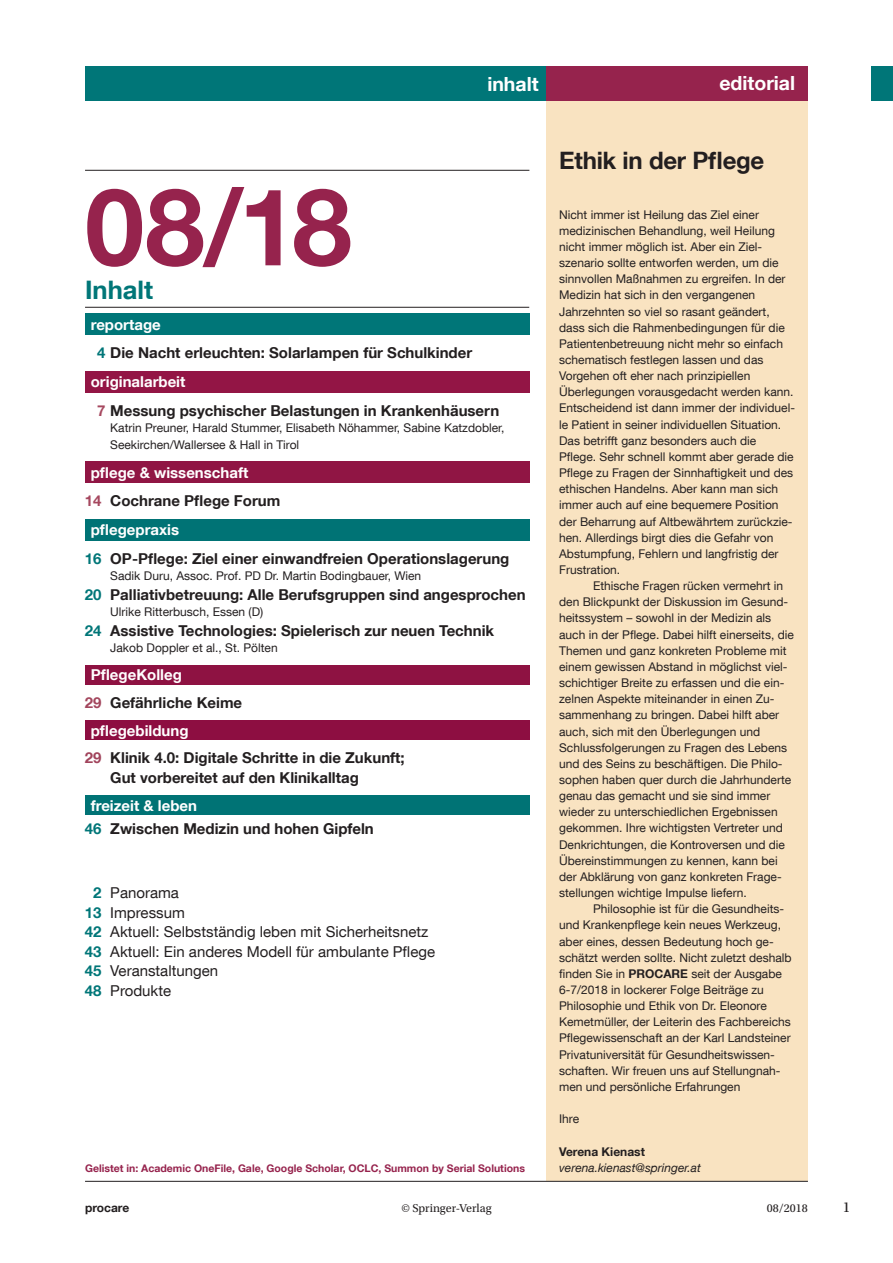
<style>
.page{position:relative;width:893px;height:1263px;background:#fff}
.page>*{position:absolute;margin:0;border:0;box-sizing:border-box;transform-origin:0 0}
.t1{font:700 107.1px "Helvetica Neue LT Com";color:#96234d}
.t2{font:700 25.5px "Helvetica Neue LT Com";color:#007678}
.t3{font:700 24px "Helvetica Neue LT Com";letter-spacing:-.01em;color:#231f20}
.t4{font:700 19.5px "Helvetica Neue LT Com";color:#fff}
.t5{font:700 15px/23.4px "Helvetica Neue LT Com";color:#231f20}
.t6{font:15px/19.5px "Helvetica Neue LT Com";color:#231f20}
.t7{font:700 15px "Helvetica Neue LT Com";color:#fff}
.t8{font:15px "Utopia Std";color:#231f20}
.t9{font:12px/16.2px "Helvetica Neue LT Com";color:#231f20}
.t10{font:italic 12px "Helvetica Neue LT Com";color:#231f20}
.t11{font:12px "Utopia Std";color:#231f20}
.t12{font:700 12px "Helvetica Neue LT Com";color:#231f20}
.t13{font:700 10.5px "Helvetica Neue LT Com";color:#96234d}
.s1{color:#007678}
.s2{color:#a6485f}
.s3{color:#a3465d}
.s4{color:#a1445c}
.s5{color:#fff}
.s6{font-weight:700;color:#007678}
.s7{font-weight:700}
</style>
<div class="page">
<div style="left:872px;top:66px;width:21px;height:34px;background:#007678"></div>
<div style="left:85px;top:314px;width:444px;height:21px;background:#007678"></div>
<div style="left:85px;top:371px;width:444px;height:21px;background:#931545"></div>
<div style="left:85px;top:462px;width:444px;height:21px;background:#901544"></div>
<div style="left:85px;top:519px;width:444px;height:21px;background:#007375"></div>
<div style="left:85px;top:665px;width:444px;height:19px;background:#8e1242"></div>
<div style="left:85px;top:721px;width:444px;height:19px;background:#8d0e41"></div>
<div style="left:85px;top:795px;width:444px;height:20px;background:#007375"></div>
<div style="left:546px;top:100px;width:262px;height:1081px;background:#f9e3c1"></div>
<hr style="left:85px;top:170px;width:444px;height:1px;background:#231f20">
<hr style="left:85px;top:307px;width:444px;height:1px;background:#231f20">
<div style="left:85px;top:66px;width:462px;height:34px;background:#007678"></div>
<div style="left:546px;top:66px;width:262px;height:34px;background:#96234d"></div>
<hr style="left:85px;top:1181px;width:723px;height:1px;background:#231f20">
<h3 class="t4" style="left:487px;top:72px;width:53px">inhalt</h3>
<h3 class="t4" style="left:719px;top:71px;width:77px">editorial</h3>
<h1 class="t1" style="left:85px;top:159px;width:268px">08/18</h1>
<h2 class="t2" style="left:85px;top:274px;width:69px">Inhalt</h2>
<p class="t7" style="left:91px;top:315px;width:72px">reportage</p>
<p class="t5" style="left:97px;top:341px;width:376px"><span class="s1">4</span> Die Nacht erleuchten: Solarlampen für Schulkinder</p>
<p class="t7" style="left:91px;top:372px;width:96px">originalarbeit</p>
<p class="t5" style="left:97px;top:398px;width:403px"><span class="s2">7</span> Messung psychischer Belastungen in Krankenhäusern</p>
<p class="t9" style="left:110px;top:420px;width:396px">Katrin Preuner, Harald Stummer, Elisabeth Nöhammer, Sabine Katzdobler,<br>Seekirchen/Wallersee &amp; Hall in Tirol</p>
<p class="t7" style="left:91px;top:463px;width:159px">pflege &amp; wissenschaft</p>
<p class="t5" style="left:85px;top:489px;width:197px"><span class="s2">14</span> Cochrane Pflege Forum</p>
<p class="t7" style="left:91px;top:520px;width:90px">pflegepraxis</p>
<p class="t5" style="left:85px;top:546px;width:426px"><span class="s1">16</span> OP-Pflege: Ziel einer einwandfreien Operationslagerung</p>
<p class="t9" style="left:110px;top:568px;width:312px">Sadik Duru, Assoc. Prof. PD Dr. Martin Bodingbauer, Wien</p>
<p class="t5" style="left:85px;top:582px;width:442px"><span class="s1">20</span> Palliativbetreuung: Alle Berufsgruppen sind angesprochen</p>
<p class="t9" style="left:110px;top:604px;width:154px">Ulrike Ritterbusch, Essen (D)</p>
<p class="t5" style="left:85px;top:618px;width:411px"><span class="s1">24</span> Assistive Technologies: Spielerisch zur neuen Technik</p>
<p class="t9" style="left:110px;top:640px;width:169px">Jakob Doppler et al., St. Pölten</p>
<p class="t7" style="left:91px;top:665px;width:93px">PflegeKolleg</p>
<p class="t5" style="left:85px;top:690px;width:159px"><span class="s3">29</span> Gefährliche Keime</p>
<p class="t7" style="left:91px;top:721px;width:99px">pflegebildung</p>
<p class="t5" style="left:85px;top:746px;width:321px"><span class="s4">29</span> Klinik 4.0: Digitale Schritte in die Zukunft;</p>
<p class="t5" style="left:110px;top:765px;width:250px">Gut vorbereitet auf den Klinikalltag</p>
<p class="t5" style="left:85px;top:793px;width:291px;text-indent:6px"><span class="s5">freizeit &amp; leben<br></span><span class="s1">46</span> Zwischen Medizin und hohen Gipfeln</p>
<p class="t6" style="left:85px;top:883px;width:352px;text-indent:8px"><span class="s6">2</span> Panorama<br><span class="s6">13</span> Impressum<br><span class="s6">42</span> Aktuell: Selbstständig leben mit Sicherheitsnetz<br><span class="s6">43</span> Aktuell: Ein anderes Modell für ambulante Pflege<br><span class="s6">45</span> Veranstaltungen<br><span class="s6">48</span> Produkte</p>
<p class="t13" style="left:85px;top:1161px;width:441px">Gelistet in: Academic OneFile, Gale, Google Scholar, OCLC, Summon by Serial Solutions</p>
<h3 class="t3" style="left:559px;top:145px;width:207px">Ethik in der Pflege</h3>
<p class="t9" style="left:559px;top:206px;width:237px">Nicht immer ist Heilung das Ziel einer medizinischen Behandlung, weil Heilung nicht immer möglich ist. Aber ein Ziel&shy;szenario sollte entworfen werden, um die sinnvollen Maßnahmen zu ergreifen. In der Medizin hat sich in den vergangenen Jahrzehnten so viel so rasant geändert, dass sich die Rahmenbedingungen für die Patientenbetreuung nicht mehr so einfach schematisch festlegen lassen und das Vorgehen oft eher nach prinzipiellen Überlegungen vorausgedacht werden kann.<br>Entscheidend ist dann immer der individuel&shy;le Patient in seiner individuellen Situation.<br>Das betrifft ganz besonders auch die Pflege. Sehr schnell kommt aber gerade die Pflege zu Fragen der Sinnhaftigkeit und des ethischen Handelns. Aber kann man sich immer auch auf eine bequemere Position der Beharrung auf Altbewährtem zurückzie&shy;hen. Allerdings birgt dies die Gefahr von Abstumpfung, Fehlern und langfristig der Frustration.</p>
<p class="t9" style="left:559px;top:577px;width:236px;text-indent:34px">Ethische Fragen rücken vermehrt in den Blickpunkt der Diskussion im Gesund&shy;heitssystem – sowohl in der Medizin als auch in der Pflege. Dabei hilft einerseits, die Themen und ganz konkreten Probleme mit einem gewissen Abstand in möglichst viel&shy;schichtiger Breite zu erfassen und die ein&shy;zelnen Aspekte miteinander in einen Zu&shy;sammenhang zu bringen. Dabei hilft aber auch, sich mit den Überlegungen und Schlussfolgerungen zu Fragen des Lebens und des Seins zu beschäftigen. Die Philo&shy;sophen haben quer durch die Jahrhunderte genau das gemacht und sie sind immer wieder zu unterschiedlichen Ergebnissen gekommen. Ihre wichtigsten Vertreter und Denkrichtungen, die Kontroversen und die Übereinstimmungen zu kennen, kann bei der Abklärung von ganz konkreten Frage&shy;stellungen wichtige Impulse liefern.</p>
<p class="t9" style="left:559px;top:900px;width:234px;text-indent:34px">Philosophie ist für die Gesundheits&shy;und Krankenpflege kein neues Werkzeug, aber eines, dessen Bedeutung hoch ge&shy;schätzt werden sollte. Nicht zuletzt deshalb finden Sie in <span class="s7">PROCARE</span> seit der Ausgabe 6-7/2018 in lockerer Folge Beiträge zu Philosophie und Ethik von Dr. Eleonore Kemetmüller, der Leiterin des Fachbereichs Pflegewissenschaft an der Karl Landsteiner Privatuniversität für Gesundheitswissen&shy;schaften. Wir freuen uns auf Stellungnah&shy;men und persönliche Erfahrungen</p>
<p class="t9" style="left:559px;top:1110px;width:22px">Ihre</p>
<p class="t12" style="left:559px;top:1144px;width:87px">Verena Kienast</p>
<p class="t10" style="left:559px;top:1160px;width:143px">verena.kienast@springer.at</p>
<p class="t12" style="left:85px;top:1200px;width:46px">procare</p>
<p class="t11" style="left:401px;top:1201px;width:92px">© Springer-Verlag</p>
<p class="t11" style="left:767px;top:1201px;width:43px">08/2018</p>
<p class="t8" style="left:843px;top:1199px;width:9px">1</p>
</div>
